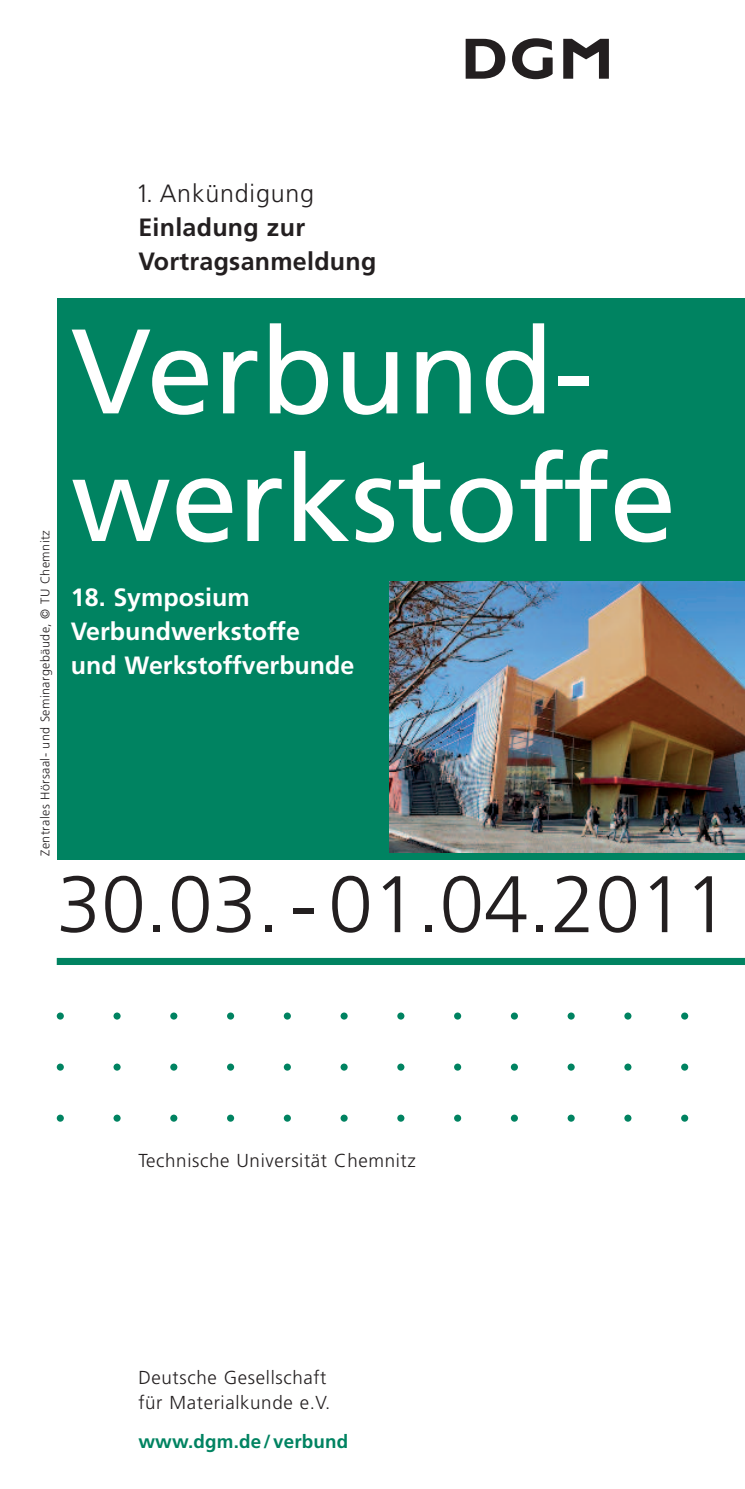
<style>
.page{position:relative;width:745px;height:1489px;background:#fff}
.page>*{position:absolute;margin:0;border:0;box-sizing:border-box;transform-origin:0 0}
.t1{font:120px/127.5px "Frutiger";color:#fff}
.t2{font:300 80px "Frutiger";color:#231f20}
.t3{font:700 25px/34px "Frutiger";color:#fff}
.t4{font:700 25px/34px "Frutiger";letter-spacing:.01em;color:#231f20}
.t5{font:300 25px "Frutiger";letter-spacing:.035em;color:#231f20}
.t6{font:300 18.75px/25.5px "Frutiger";letter-spacing:.035em;color:#231f20}
.t7{font:700 18.75px "Frutiger";letter-spacing:.01em;color:#008361}
.t8{font:300 12.5px "Frutiger";letter-spacing:.035em;color:#231f20}
</style>
<div class="page">
<div style="left:57px;top:957px;width:687px;height:7px;background:#008361"></div>
<div style="left:57px;top:298px;width:687px;height:561px;background:#008361"></div>
<svg style="left:465px;top:39px;width:40px;height:40px"></svg>
<svg style="left:512px;top:38px;width:40px;height:41px"></svg>
<svg style="left:563px;top:39px;width:45px;height:40px"></svg>
<img style="left:389px;top:581px;width:355px;height:271px">
<div style="left:57px;top:1012px;width:7px;height:7px;background:#008361;border-radius:50%"></div>
<div style="left:57px;top:1063px;width:7px;height:7px;background:#008361;border-radius:50%"></div>
<div style="left:57px;top:1114px;width:7px;height:7px;background:#008361;border-radius:50%"></div>
<div style="left:113px;top:1012px;width:7px;height:7px;background:#008361;border-radius:50%"></div>
<div style="left:113px;top:1063px;width:7px;height:7px;background:#008361;border-radius:50%"></div>
<div style="left:113px;top:1114px;width:7px;height:7px;background:#008361;border-radius:50%"></div>
<div style="left:170px;top:1012px;width:7px;height:7px;background:#008361;border-radius:50%"></div>
<div style="left:170px;top:1063px;width:7px;height:7px;background:#008361;border-radius:50%"></div>
<div style="left:170px;top:1114px;width:7px;height:7px;background:#008361;border-radius:50%"></div>
<div style="left:227px;top:1012px;width:7px;height:7px;background:#008361;border-radius:50%"></div>
<div style="left:227px;top:1063px;width:7px;height:7px;background:#008361;border-radius:50%"></div>
<div style="left:227px;top:1114px;width:7px;height:7px;background:#008361;border-radius:50%"></div>
<svg style="left:283px;top:1012px;width:8px;height:7px"></svg>
<svg style="left:283px;top:1063px;width:8px;height:7px"></svg>
<svg style="left:283px;top:1114px;width:8px;height:7px"></svg>
<div style="left:340px;top:1012px;width:7px;height:7px;background:#008361;border-radius:50%"></div>
<div style="left:340px;top:1063px;width:7px;height:7px;background:#008361;border-radius:50%"></div>
<div style="left:340px;top:1114px;width:7px;height:7px;background:#008361;border-radius:50%"></div>
<div style="left:397px;top:1012px;width:7px;height:7px;background:#008361;border-radius:50%"></div>
<div style="left:397px;top:1063px;width:7px;height:7px;background:#008361;border-radius:50%"></div>
<div style="left:397px;top:1114px;width:7px;height:7px;background:#008361;border-radius:50%"></div>
<div style="left:454px;top:1012px;width:7px;height:7px;background:#008361;border-radius:50%"></div>
<div style="left:454px;top:1063px;width:7px;height:7px;background:#008361;border-radius:50%"></div>
<div style="left:454px;top:1114px;width:7px;height:7px;background:#008361;border-radius:50%"></div>
<svg style="left:510px;top:1012px;width:7px;height:7px"></svg>
<svg style="left:510px;top:1063px;width:7px;height:7px"></svg>
<svg style="left:510px;top:1114px;width:7px;height:7px"></svg>
<div style="left:567px;top:1012px;width:7px;height:7px;background:#008361;border-radius:50%"></div>
<div style="left:567px;top:1063px;width:7px;height:7px;background:#008361;border-radius:50%"></div>
<div style="left:567px;top:1114px;width:7px;height:7px;background:#008361;border-radius:50%"></div>
<div style="left:624px;top:1012px;width:7px;height:7px;background:#008361;border-radius:50%"></div>
<div style="left:624px;top:1063px;width:7px;height:7px;background:#008361;border-radius:50%"></div>
<div style="left:624px;top:1114px;width:7px;height:7px;background:#008361;border-radius:50%"></div>
<svg style="left:680px;top:1012px;width:7px;height:7px"></svg>
<svg style="left:680px;top:1063px;width:7px;height:7px"></svg>
<svg style="left:680px;top:1114px;width:7px;height:7px"></svg>
<h3 class="t5" style="left:136px;top:183px;width:180px">1. Ankündigung</h3>
<h3 class="t4" style="left:138px;top:212px;width:239px">Einladung zur<br>Vortragsanmeldung</h3>
<p class="t8" style="left:40px;top:855px;width:327px;rotate:-90deg">Zentrales Hörsaal- und Seminargebäude, © TU Chemnitz</p>
<h1 class="t1" style="left:71px;top:317px;width:606px">Verbund&shy;werkstoffe</h1>
<h3 class="t3" style="left:71px;top:582px;width:285px">18. Symposium<br>Verbundwerkstoffe<br>und Werkstoffverbunde</h3>
<h2 class="t2" style="left:57px;top:872px;width:673px">30.03.-01.04.2011</h2>
<p class="t6" style="left:138px;top:1149px;width:279px">Technische Universität Chemnitz</p>
<p class="t6" style="left:138px;top:1365px;width:193px">Deutsche Gesellschaft für Materialkunde e.V.</p>
<p class="t7" style="left:138px;top:1433px;width:211px">www.dgm.de/verbund</p>
</div>
